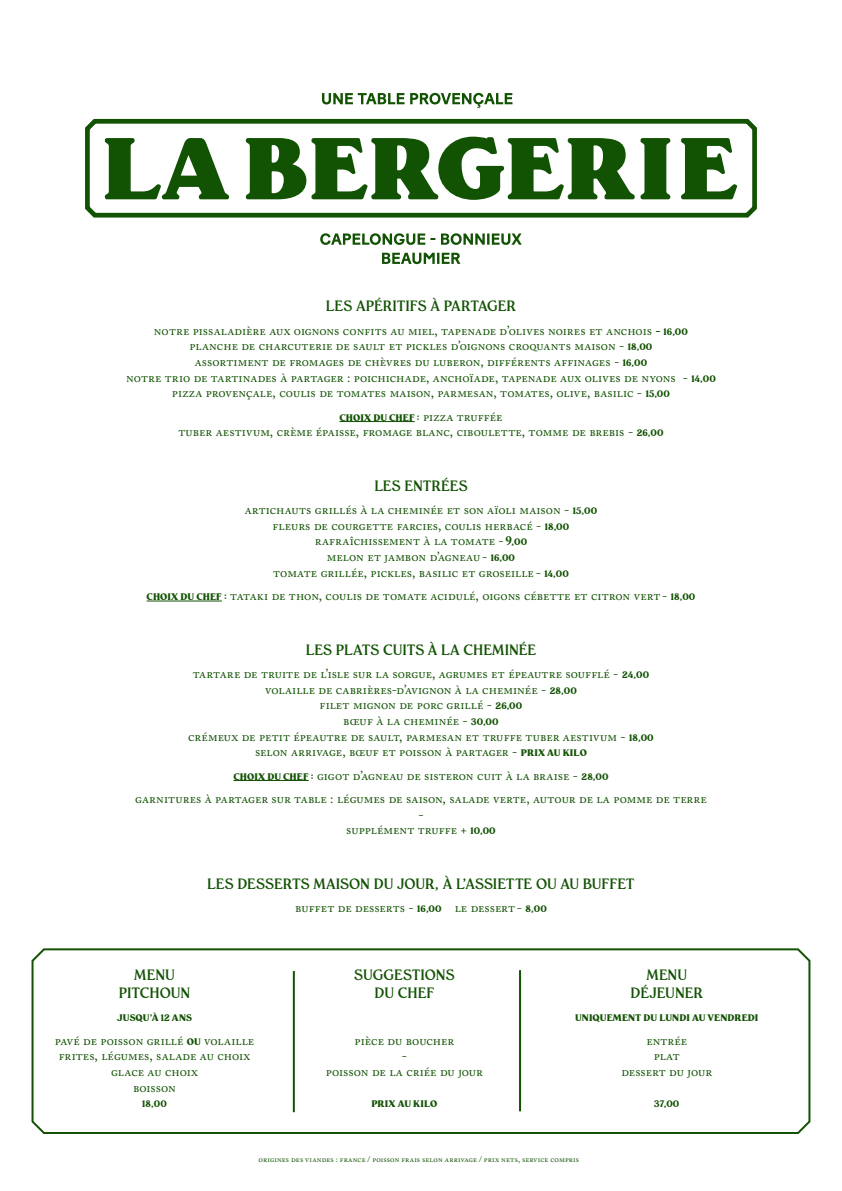
<style>
.page{position:relative;width:842px;height:1191px;background:#fff}
.page>*{position:absolute;margin:0;border:0;box-sizing:border-box;transform-origin:0 0}
.TITRE{font:15px/18px "Pockota";color:#125203;text-align:center}
.TEXTE_COURANT{font:13px/15.6px "Adobe Caslon Pro";color:#125203;text-align:center}
.TEXTE_COURANT-2{font:700 9.5px "Pockota";letter-spacing:.01em;color:#125203}
.TEXTE_COURANT-3{font:8px "Adobe Caslon Pro";letter-spacing:.01em;color:#125203}
.s1{font-weight:700}
.s2{font-family:"Pockota";font-weight:700;font-size:9.5px}
.s3{font-family:"Adobe Caslon Pro";font-weight:400;font-size:13px}
</style>
<div class="page">
<svg style="left:85px;top:118px;width:672px;height:100px"></svg>
<svg style="left:105px;top:137px;width:632px;height:63px"></svg>
<svg style="left:382px;top:253px;width:78px;height:11px"></svg>
<svg style="left:320px;top:233px;width:202px;height:12px"></svg>
<svg style="left:322px;top:93px;width:190px;height:15px"></svg>
<hr style="left:339px;top:421px;width:76px;height:1px;background:#125203">
<hr style="left:147px;top:601px;width:75px;height:1px;background:#125203">
<hr style="left:233px;top:780px;width:76px;height:1px;background:#125203">
<div style="left:32px;top:948px;width:778px;height:186px;border:2px solid #125203;border-radius:11px"></div>
<hr style="left:519px;top:970px;width:2px;height:141px;background:#125203">
<hr style="left:293px;top:971px;width:2px;height:141px;background:#125203">
<p class="TITRE" style="left:326px;top:297px;width:192px">LES APÉRITIFS À PARTAGER</p>
<p class="TEXTE_COURANT" style="left:126px;top:322px;width:591px">notre pissaladière aux oignons confits au miel, tapenade d’olives noires et anchois <span class="s1">-</span> <span class="s2">16,00<br></span>planche de charcuterie de sault et pickles d’oignons croquants maison - <span class="s2">18,00<br></span>assortiment de fromages de chèvres du luberon, différents affinages - <span class="s2">16,00<br></span>notre trio de tartinades à partager : poichichade, anchoïade, tapenade aux olives de nyons - <span class="s2">14,00 </span>pizza provençale, coulis de tomates maison, parmesan, tomates, olive, basilic - <span class="s2">15,00</span></p>
<p class="TEXTE_COURANT-2" style="left:339px;top:411px;width:165px">CHOIX DU CHEF : <span class="s3">pizza truffée</span></p>
<p class="TEXTE_COURANT" style="left:178px;top:424px;width:487px">tuber aestivum, crème épaisse, fromage blanc, ciboulette, tomme de brebis - <span class="s2">26,00</span></p>
<p class="TITRE" style="left:374px;top:477px;width:95px">LES ENTRÉES</p>
<p class="TEXTE_COURANT" style="left:245px;top:502px;width:354px">artichauts grillés à la cheminée et son aïoli maison - <span class="s2">15,00 </span>fleurs de courgette farcies, coulis herbacé - <span class="s2">18,00 </span>rafraîchissement à la tomate - <span class="s1">9</span><span class="s2">,00<br></span>melon et jambon d’agneau- <span class="s2">16,00<br></span>tomate grillée, pickles, basilic et groseille - <span class="s2">14,00</span></p>
<p class="TEXTE_COURANT" style="left:147px;top:588px;width:550px"><span class="s2">CHOIX DU CHEF :</span> tataki de thon, coulis de tomate acidulé, oigons cébette et citron vert- <span class="s2">18,00</span></p>
<p class="TITRE" style="left:306px;top:640px;width:232px">LES PLATS CUITS À LA CHEMINÉE</p>
<p class="TEXTE_COURANT" style="left:193px;top:666px;width:458px">tartare de truite de l’isle sur la sorgue, agrumes et épeautre soufflé - <span class="s2">24,00</span></p>
<p class="TEXTE_COURANT" style="left:265px;top:681px;width:313px">volaille de cabrières-d’avignon à la cheminée - <span class="s2">28,00</span></p>
<p class="TEXTE_COURANT" style="left:320px;top:697px;width:204px">filet mignon de porc grillé - <span class="s2">26,00 </span>bœuf à la cheminée - <span class="s2">30,00</span></p>
<p class="TEXTE_COURANT" style="left:188px;top:728px;width:467px">crémeux de petit épeautre de sault, parmesan et truffe tuber aestivum - <span class="s2">18,00 </span>selon arrivage, bœuf et poisson à partager - <span class="s2">PRIX AU KILO</span></p>
<p class="TEXTE_COURANT" style="left:233px;top:767px;width:377px"><span class="s2">CHOIX DU CHEF :</span> gigot d’agneau de sisteron cuit à la braise - <span class="s2">28,00</span></p>
<p class="TEXTE_COURANT" style="left:135px;top:790px;width:573px">garnitures à partager sur table : légumes de saison, salade verte, autour de la pomme de terre</p>
<p class="TEXTE_COURANT" style="left:346px;top:806px;width:151px">-<br>supplément truffe + <span class="s2">10,00</span></p>
<p class="TITRE" style="left:207px;top:874px;width:429px">LES DESSERTS MAISON DU JOUR, À L’ASSIETTE OU AU BUFFET</p>
<p class="TEXTE_COURANT" style="left:295px;top:900px;width:253px">buffet de desserts - <span class="s2">16,00</span> le dessert- <span class="s2">8,00</span></p>
<p class="TITRE" style="left:119px;top:965px;width:73px">MENU<br>PITCHOUN</p>
<p class="TEXTE_COURANT-2" style="left:117px;top:1012px;width:76px">JUSQU’À 12 ANS</p>
<p class="TEXTE_COURANT" style="left:55px;top:1032px;width:201px">pavé de poisson grillé <span class="s2">OU</span> volaille frites, légumes, salade au choix glace au choix<br>boisson</p>
<p class="TEXTE_COURANT-2" style="left:142px;top:1098px;width:26px">18,00</p>
<p class="TITRE" style="left:354px;top:965px;width:102px">SUGGESTIONS<br>DU CHEF</p>
<p class="TEXTE_COURANT" style="left:326px;top:1032px;width:159px">pièce du boucher<br>-<br>poisson de la criée du jour</p>
<p class="TEXTE_COURANT-2" style="left:371px;top:1098px;width:68px">PRIX AU KILO</p>
<p class="TITRE" style="left:630px;top:965px;width:74px">MENU<br>DÉJEUNER</p>
<p class="TEXTE_COURANT-2" style="left:575px;top:1012px;width:185px">UNIQUEMENT DU LUNDI AU VENDREDI</p>
<p class="TEXTE_COURANT" style="left:621px;top:1032px;width:92px">entrée<br>plat<br>dessert du jour</p>
<p class="TEXTE_COURANT-2" style="left:654px;top:1098px;width:27px">37,00</p>
<p class="TEXTE_COURANT-3" style="left:259px;top:1154px;width:322px">origines des viandes : france / poisson frais selon arrivage / prix nets, service compris</p>
</div>
